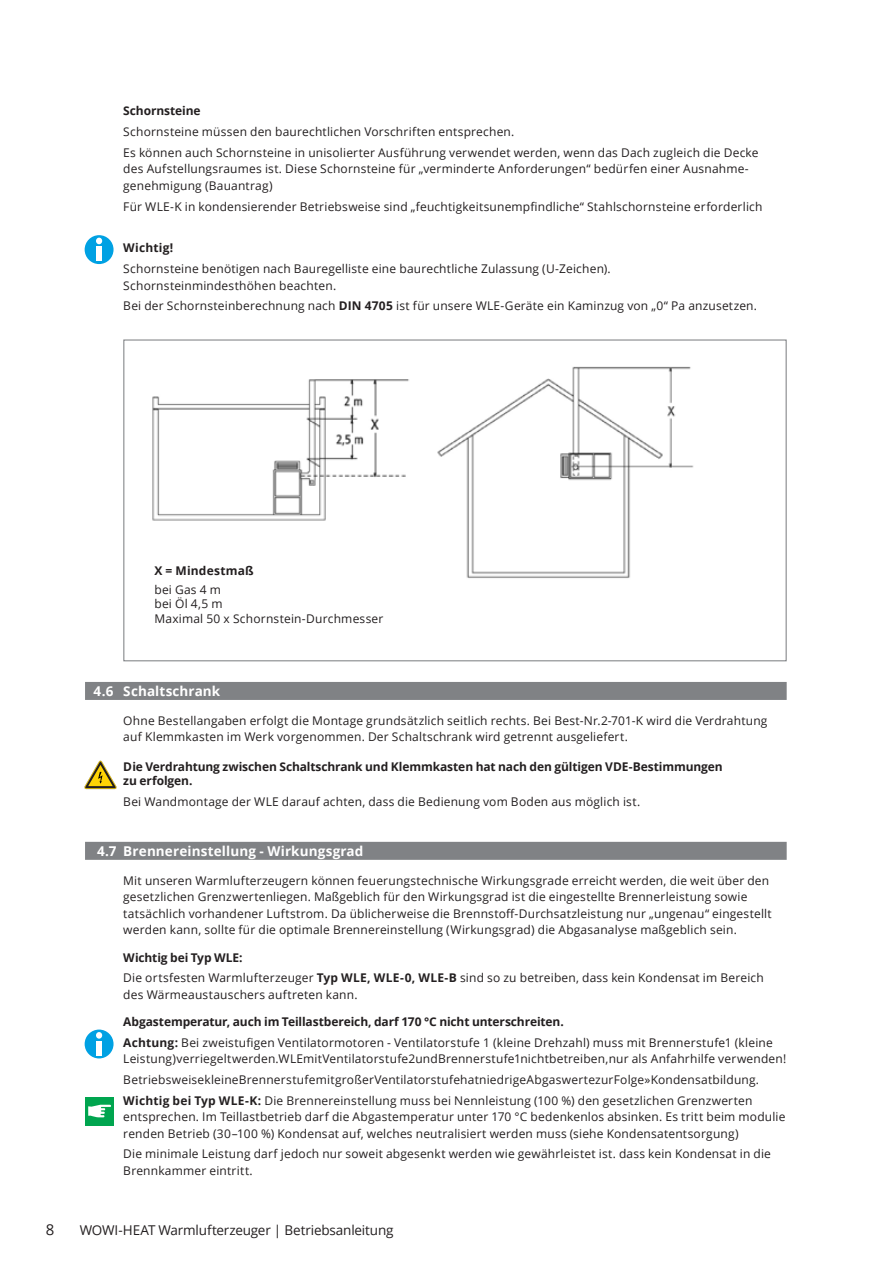
<style>
.page{position:relative;width:893px;height:1263px;background:#fff}
.page>*{position:absolute;margin:0;border:0;box-sizing:border-box;transform-origin:0 0}
.t1{font:15px "Open Sans";color:#231f20}
.t2{font:700 13.5px "Open Sans";letter-spacing:.01em;color:#fff}
.t3{font:13.5px "Open Sans";letter-spacing:-.015em;color:#231f20}
.t4{font:12px/16.5px "Open Sans";letter-spacing:.015em;color:#231f20}
.t5{font:700 12px/14.4px "Open Sans";letter-spacing:-.01em;color:#231f20}
.t6{font:700 12px "Open Sans";letter-spacing:.015em;color:#231f20}
.s1{font-weight:700}
</style>
<div class="page">
<div style="left:85px;top:682px;width:702px;height:18px;background:#808285"></div>
<div style="left:85px;top:842px;width:702px;height:18px;background:#808285"></div>
<div style="left:85px;top:235px;width:29px;height:29px;background:#00a1e3;border-radius:50%"></div>
<svg style="left:96px;top:238px;width:6px;height:6px"></svg>
<div style="left:96px;top:246px;width:6px;height:15px;background:#fff"></div>
<img style="left:152px;top:366px;width:542px;height:213px">
<svg style="left:84px;top:761px;width:33px;height:28px"></svg>
<div style="left:85px;top:1029px;width:29px;height:29px;background:#00a1e3;border-radius:50%"></div>
<div style="left:96px;top:1032px;width:6px;height:7px;background:#fff;border-radius:50%"></div>
<div style="left:96px;top:1041px;width:6px;height:14px;background:#fff"></div>
<div style="left:85px;top:1097px;width:29px;height:28px;background:#00a54f"></div>
<svg style="left:88px;top:1105px;width:23px;height:12px"></svg>
<p class="t5" style="left:123px;top:104px;width:79px">Schornsteine</p>
<p class="t4" style="left:123px;top:121px;width:637px;line-height:20.7px">Schornsteine müssen den baurechtlichen Vorschriften entsprechen.<br>Es können auch Schornsteine in unisolierter Ausführung verwendet werden, wenn das Dach zugleich die Decke</p>
<p class="t4" style="left:123px;top:161px;width:626px">des Aufstellungsraumes ist. Diese Schornsteine für „verminderte Anforderungen“ bedürfen einer Ausnahme&shy;genehmigung (Bauantrag)</p>
<p class="t4" style="left:123px;top:198px;width:641px">Für WLE-K in kondensierender Betriebsweise sind „feuchtigkeitsunempfindliche“ Stahlschornsteine erforderlich</p>
<p class="t6" style="left:123px;top:239px;width:51px">Wichtig!</p>
<p class="t4" style="left:123px;top:260px;width:489px">Schornsteine benötigen nach Bauregelliste eine baurechtliche Zulassung (U-Zeichen).<br>Schornsteinmindesthöhen beachten.</p>
<p class="t4" style="left:123px;top:297px;width:635px">Bei der Schornsteinberechnung nach <span class="s1">DIN 4705</span> ist für unsere WLE-Geräte ein Kaminzug von „0“ Pa anzusetzen.</p>
<p class="t6" style="left:154px;top:562px;width:101px">X = Mindestmaß</p>
<p class="t4" style="left:154px;top:582px;width:230px;line-height:14.4px">bei Gas 4 m<br>bei Öl 4,5 m<br>Maximal 50 x Schornstein-Durchmesser</p>
<p class="t2" style="left:94px;top:681px;width:128px">4.6 Schaltschrank</p>
<p class="t4" style="left:123px;top:712px;width:646px">Ohne Bestellangaben erfolgt die Montage grundsätzlich seitlich rechts. Bei Best-Nr.2-701-K wird die Verdrahtung auf Klemmkasten im Werk vorgenommen. Der Schaltschrank wird getrennt ausgeliefert.</p>
<p class="t5" style="left:123px;top:759px;width:601px">Die Verdrahtung zwischen Schaltschrank und Klemmkasten hat nach den gültigen VDE-Bestimmungen zu erfolgen.</p>
<p class="t4" style="left:123px;top:793px;width:518px">Bei Wandmontage der WLE darauf achten, dass die Bedienung vom Boden aus möglich ist.</p>
<p class="t2" style="left:97px;top:841px;width:268px">4.7 Brennereinstellung - Wirkungsgrad</p>
<p class="t4" style="left:123px;top:872px;width:650px">Mit unseren Warmlufterzeugern können feuerungstechnische Wirkungsgrade erreicht werden, die weit über den gesetzlichen Grenzwertenliegen. Maßgeblich für den Wirkungsgrad ist die eingestellte Brennerleistung sowie tatsächlich vorhandener Luftstrom. Da üblicherweise die Brennstoff-Durchsatzleistung nur „ungenau“ eingestellt werden kann, sollte für die optimale Brennereinstellung (Wirkungsgrad) die Abgasanalyse maßgeblich sein.</p>
<p class="t4" style="left:123px;top:946px;width:642px;line-height:20.7px"><span class="s1">Wichtig bei Typ WLE:<br></span>Die ortsfesten Warmlufterzeuger <span class="s1">Typ WLE, WLE-0, WLE-B</span> sind so zu betreiben, dass kein Kondensat im Bereich</p>
<p class="t4" style="left:123px;top:986px;width:236px">des Wärmeaustauschers auftreten kann.</p>
<p class="t4" style="left:123px;top:1011px;width:651px;line-height:20.7px"><span class="s1">Abgastemperatur, auch im Teillastbereich, darf 170 °C nicht unterschreiten.<br>Achtung:</span> Bei zweistufigen Ventilatormotoren - Ventilatorstufe 1 (kleine Drehzahl) muss mit Brennerstufe1 (kleine</p>
<p class="t4" style="left:123px;top:1048px;width:664px;line-height:20.7px">Leistung)verriegeltwerden.WLEmitVentilatorstufe2undBrennerstufe1nichtbetreiben,nur als Anfahrhilfe verwenden!<br>BetriebsweisekleineBrennerstufemitgroßerVentilatorstufehatniedrigeAbgaswertezurFolge»Kondensatbildung.<br><span class="s1">Wichtig bei Typ WLE-K:</span> Die Brennereinstellung muss bei Nennleistung (100 %) den gesetzlichen Grenzwerten</p>
<p class="t4" style="left:123px;top:1108px;width:664px">entsprechen. Im Teillastbetrieb darf die Abgastemperatur unter 170 °C bedenkenlos absinken. Es tritt beim modulie renden Betrieb (30–100 %) Kondensat auf, welches neutralisiert werden muss (siehe Kondensatentsorgung)</p>
<p class="t4" style="left:123px;top:1145px;width:649px">Die minimale Leistung darf jedoch nur soweit abgesenkt werden wie gewährleistet ist. dass kein Kondensat in die<br>Brennkammer eintritt.</p>
<p class="t1" style="left:46px;top:1219px;width:10px">8</p>
<p class="t3" style="left:80px;top:1221px;width:315px">WOWI-HEAT Warmlufterzeuger | Betriebsanleitung</p>
</div>
